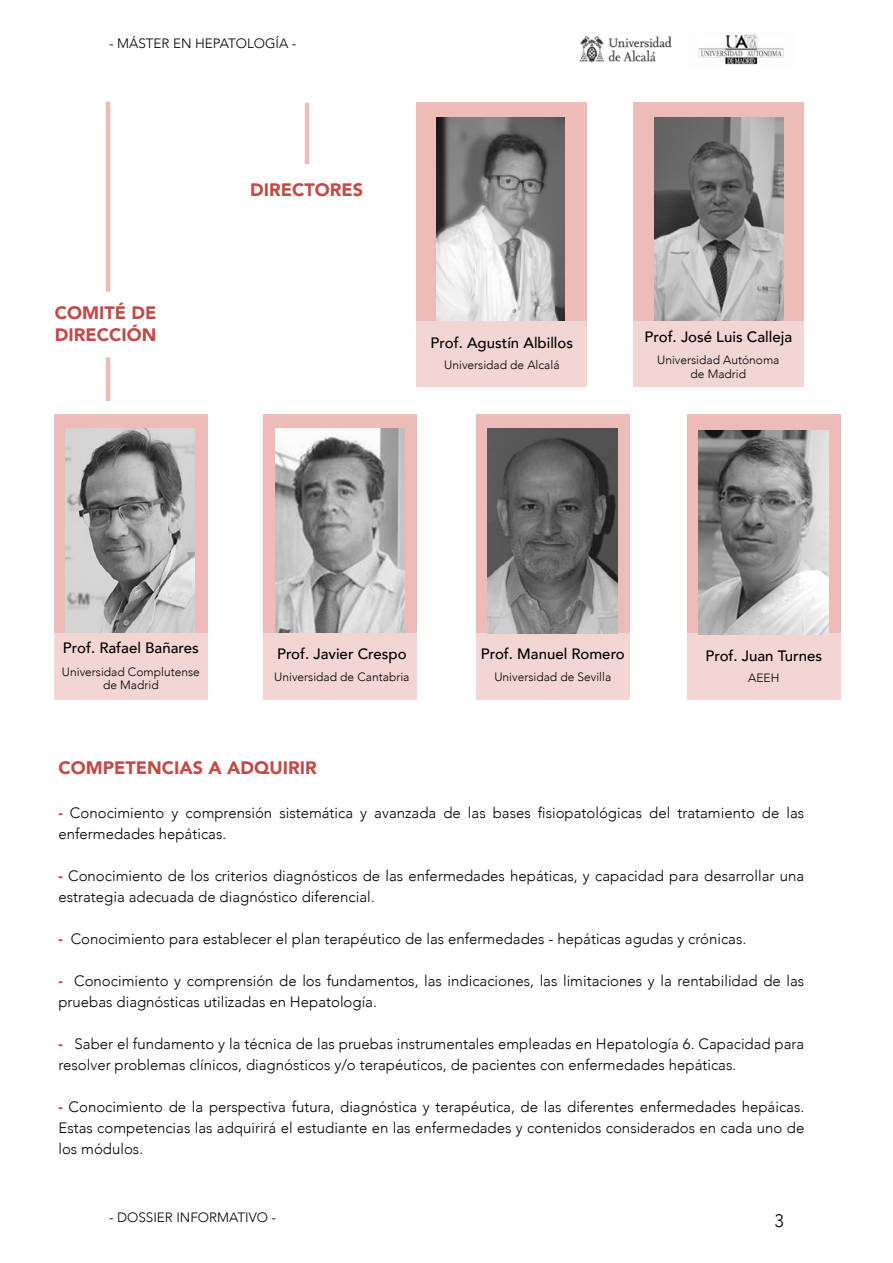
<style>
.page{position:relative;width:893px;height:1263px;background:#fff}
.page>*{position:absolute;margin:0;border:0;box-sizing:border-box;transform-origin:0 0}
.t1{font:900 18px/22.5px "Avenir";color:#bf4c49}
.t2{font:300 18px "Avenir";color:#000}
.t3{font:300 15px/21px "Avenir";color:#000}
.t4{font:500 15px "Avenir";color:#000}
.t5{font:300 13.5px "Avenir";color:#000}
.t6{font:300 12px/13.5px "Avenir";color:#000;text-align:center}
.s1{font-weight:900;color:#bf4c49}
</style>
<div class="page">
<img style="left:579px;top:36px;width:93px;height:27px">
<img style="left:698px;top:34px;width:86px;height:31px">
<div style="left:417px;top:161px;width:170px;height:225px;background:#f3d5d3"></div>
<div style="left:417px;top:102px;width:170px;height:218px;background:#edbcb8"></div>
<img style="left:436px;top:117px;width:129px;height:203px">
<hr style="left:106px;top:102px;width:4px;height:190px;background:#edbcb8">
<hr style="left:106px;top:357px;width:4px;height:44px;background:#edbcb8">
<hr style="left:305px;top:103px;width:4px;height:61px;background:#edbcb8">
<div style="left:633px;top:161px;width:171px;height:225px;background:#f3d5d3"></div>
<div style="left:633px;top:102px;width:171px;height:218px;background:#edbcb8"></div>
<img style="left:655px;top:117px;width:129px;height:203px">
<div style="left:264px;top:474px;width:153px;height:225px;background:#f3d5d3"></div>
<div style="left:264px;top:414px;width:153px;height:219px;background:#edbcb8"></div>
<img style="left:275px;top:429px;width:130px;height:203px">
<div style="left:54px;top:474px;width:153px;height:225px;background:#f3d5d3"></div>
<div style="left:54px;top:414px;width:153px;height:219px;background:#edbcb8"></div>
<img style="left:65px;top:429px;width:129px;height:203px">
<div style="left:476px;top:474px;width:153px;height:225px;background:#f3d5d3"></div>
<div style="left:476px;top:414px;width:153px;height:219px;background:#edbcb8"></div>
<img style="left:488px;top:429px;width:129px;height:204px">
<div style="left:687px;top:474px;width:153px;height:225px;background:#f3d5d3"></div>
<div style="left:687px;top:414px;width:153px;height:219px;background:#edbcb8"></div>
<img style="left:699px;top:430px;width:129px;height:205px">
<p class="t5" style="left:109px;top:36px;width:189px">- MÁSTER EN HEPATOLOGÍA -</p>
<p class="t1" style="left:55px;top:301px;width:103px">COMITÉ DE<br>DIRECCIÓN</p>
<p class="t1" style="left:250px;top:178px;width:114px">DIRECTORES</p>
<p class="t4" style="left:431px;top:330px;width:144px">Prof. Agustín Albillos</p>
<p class="t6" style="left:444px;top:359px;width:117px">Universidad de Alcalá</p>
<p class="t4" style="left:645px;top:323px;width:149px">Prof. José Luis Calleja</p>
<p class="t6" style="left:657px;top:353px;width:124px">Universidad Autónoma de Madrid</p>
<p class="t4" style="left:63px;top:635px;width:137px">Prof. Rafael Bañares</p>
<p class="t6" style="left:62px;top:665px;width:139px">Universidad Complutense de Madrid</p>
<p class="t4" style="left:277px;top:641px;width:131px">Prof. Javier Crespo</p>
<p class="t6" style="left:274px;top:670px;width:137px">Universidad de Cantabria</p>
<p class="t4" style="left:481px;top:641px;width:145px">Prof. Manuel Romero</p>
<p class="t6" style="left:494px;top:670px;width:118px">Universidad de Sevilla</p>
<p class="t4" style="left:705px;top:642px;width:118px">Prof. Juan Turnes</p>
<p class="t6" style="left:748px;top:671px;width:33px">AEEH</p>
<p class="t1" style="left:58px;top:756px;width:260px">COMPETENCIAS A ADQUIRIR</p>
<p class="t3" style="left:58px;top:802px;width:747px"><span class="s1">-</span> Conocimiento y comprensión sistemática y avanzada de las bases fisiopatológicas del tratamiento de las enfermedades hepáticas.</p>
<p class="t3" style="left:58px;top:865px;width:747px"><span class="s1">-</span> Conocimiento de los criterios diagnósticos de las enfermedades hepáticas, y capacidad para desarrollar una estrategia adecuada de diagnóstico diferencial.</p>
<p class="t3" style="left:58px;top:928px;width:689px"><span class="s1">-</span> Conocimiento para establecer el plan terapéutico de las enfermedades - hepáticas agudas y crónicas.</p>
<p class="t3" style="left:58px;top:970px;width:747px"><span class="s1">-</span> Conocimiento y comprensión de los fundamentos, las indicaciones, las limitaciones y la rentabilidad de las pruebas diagnósticas utilizadas en Hepatología.</p>
<p class="t3" style="left:58px;top:1033px;width:747px"><span class="s1">-</span> Saber el fundamento y la técnica de las pruebas instrumentales empleadas en Hepatología 6. Capacidad para resolver problemas clínicos, diagnósticos y/o terapéuticos, de pacientes con enfermedades hepáticas.</p>
<p class="t3" style="left:58px;top:1096px;width:747px;text-align:justify"><span class="s1">-</span> Conocimiento de la perspectiva futura, diagnóstica y terapéutica, de las diferentes enfermedades hepáicas.<br>Estas competencias las adquirirá el estudiante en las enfermedades y contenidos considerados en cada uno de los módulos.</p>
<p class="t5" style="left:109px;top:1210px;width:168px">- DOSSIER INFORMATIVO -</p>
<p class="t2" style="left:774px;top:1210px;width:11px">3</p>
</div>
